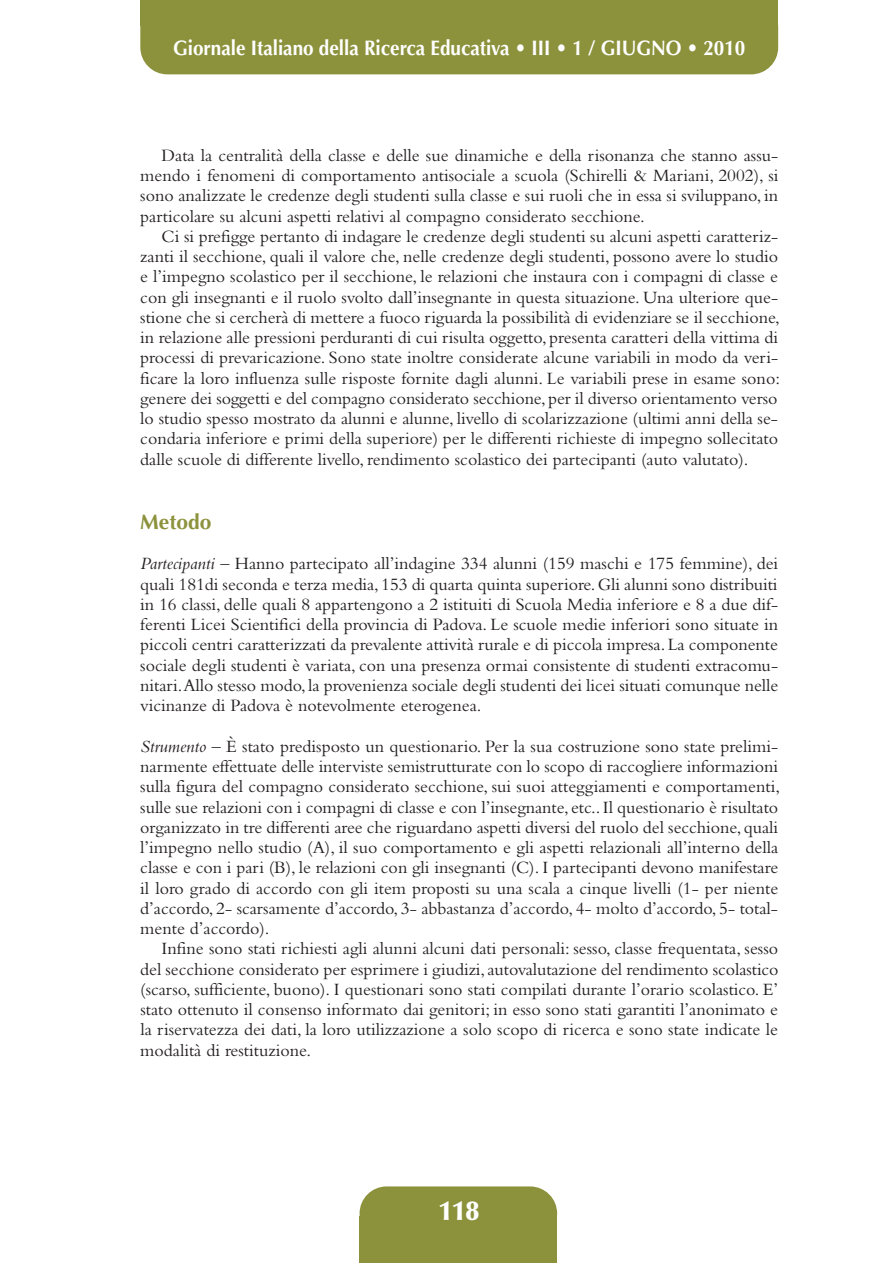
<style>
.page{position:relative;width:893px;height:1263px;background:#fff}
.page>*{position:absolute;margin:0;border:0;box-sizing:border-box;transform-origin:0 0}
.t1{font:900 27px "Optima";color:#fff}
.t2{font:700 21px "Optima";color:#fff;scale:.9 1}
.t3{font:700 21px "Optima";color:#8c923c}
.t4{font:18px/20.2px "Bembo";color:#231f20;text-align:justify}
.s1{font-style:italic}
</style>
<div class="page">
<div style="left:140px;top:1px;width:638px;height:73px;background:#8c923c;border-radius:27px"></div>
<div style="left:140px;top:0;width:638px;height:26px;background:#8c923c"></div>
<div style="left:360px;top:1216px;width:197px;height:47px;background:#8c923c"></div>
<div style="left:360px;top:1186px;width:197px;height:55px;background:#8c923c;border-radius:27px"></div>
<p class="t2" style="left:173px;top:40px;width:637px">Giornale Italiano della Ricerca Educativa • III • 1 / GIUGNO • 2010</p>
<p class="t4" style="left:162px;top:147px;width:618px">Data la centralità della classe e delle sue dinamiche e della risonanza che stanno assu-</p>
<p class="t4" style="left:140px;top:167px;width:640px">mendo i fenomeni di comportamento antisociale a scuola (Schirelli &amp; Mariani, 2002), si</p>
<p class="t4" style="left:140px;top:187px;width:639px">sono analizzate le credenze degli studenti sulla classe e sui ruoli che in essa si sviluppano, in</p>
<p class="t4" style="left:140px;top:208px;width:506px">particolare su alcuni aspetti relativi al compagno considerato secchione.</p>
<p class="t4" style="left:162px;top:228px;width:618px">Ci si prefigge pertanto di indagare le credenze degli studenti su alcuni aspetti caratteriz-</p>
<p class="t4" style="left:140px;top:248px;width:639px">zanti il secchione, quali il valore che, nelle credenze degli studenti, possono avere lo studio</p>
<p class="t4" style="left:140px;top:268px;width:639px">e l’impegno scolastico per il secchione, le relazioni che instaura con i compagni di classe e</p>
<p class="t4" style="left:140px;top:289px;width:639px">con gli insegnanti e il ruolo svolto dall’insegnante in questa situazione. Una ulteriore que-</p>
<p class="t4" style="left:140px;top:309px;width:641px">stione che si cercherà di mettere a fuoco riguarda la possibilità di evidenziare se il secchione,</p>
<p class="t4" style="left:140px;top:329px;width:639px">in relazione alle pressioni perduranti di cui risulta oggetto, presenta caratteri della vittima di</p>
<p class="t4" style="left:140px;top:349px;width:639px">processi di prevaricazione. Sono state inoltre considerate alcune variabili in modo da veri-</p>
<p class="t4" style="left:140px;top:370px;width:641px">ficare la loro influenza sulle risposte fornite dagli alunni. Le variabili prese in esame sono:</p>
<p class="t4" style="left:140px;top:390px;width:639px">genere dei soggetti e del compagno considerato secchione, per il diverso orientamento verso</p>
<p class="t4" style="left:140px;top:410px;width:639px">lo studio spesso mostrato da alunni e alunne, livello di scolarizzazione (ultimi anni della se-</p>
<p class="t4" style="left:140px;top:430px;width:639px">condaria inferiore e primi della superiore) per le differenti richieste di impegno sollecitato</p>
<p class="t4" style="left:140px;top:451px;width:610px">dalle scuole di differente livello, rendimento scolastico dei partecipanti (auto valutato).</p>
<p class="t3" style="left:140px;top:513px;width:73px">Metodo</p>
<p class="t4" style="left:140px;top:555px;width:639px"><span class="s1">Partecipanti –</span> Hanno partecipato all’indagine 334 alunni (159 maschi e 175 femmine), dei quali 181di seconda e terza media, 153 di quarta quinta superiore. Gli alunni sono distribuiti in 16 classi, delle quali 8 appartengono a 2 istituiti di Scuola Media inferiore e 8 a due dif&shy;ferenti Licei Scientifici della provincia di Padova. Le scuole medie inferiori sono situate in piccoli centri caratterizzati da prevalente attività rurale e di piccola impresa. La componente sociale degli studenti è variata, con una presenza ormai consistente di studenti extracomu&shy;nitari.Allo stesso modo, la provenienza sociale degli studenti dei licei situati comunque nelle vicinanze di Padova è notevolmente eterogenea.</p>
<p class="t4" style="left:140px;top:738px;width:639px"><span class="s1">Strumento –</span> È stato predisposto un questionario. Per la sua costruzione sono state prelimi-</p>
<p class="t4" style="left:140px;top:758px;width:639px">narmente effettuate delle interviste semistrutturate con lo scopo di raccogliere informazioni</p>
<p class="t4" style="left:140px;top:778px;width:641px">sulla figura del compagno considerato secchione, sui suoi atteggiamenti e comportamenti,</p>
<p class="t4" style="left:140px;top:798px;width:639px">sulle sue relazioni con i compagni di classe e con l’insegnante, etc.. Il questionario è risultato</p>
<p class="t4" style="left:140px;top:819px;width:639px">organizzato in tre differenti aree che riguardano aspetti diversi del ruolo del secchione, quali</p>
<p class="t4" style="left:140px;top:839px;width:639px">l’impegno nello studio (A), il suo comportamento e gli aspetti relazionali all’interno della</p>
<p class="t4" style="left:140px;top:859px;width:639px">classe e con i pari (B), le relazioni con gli insegnanti (C). I partecipanti devono manifestare</p>
<p class="t4" style="left:140px;top:879px;width:639px">il loro grado di accordo con gli item proposti su una scala a cinque livelli (1- per niente</p>
<p class="t4" style="left:140px;top:900px;width:639px">d’accordo, 2- scarsamente d’accordo, 3- abbastanza d’accordo, 4- molto d’accordo, 5- total-</p>
<p class="t4" style="left:140px;top:920px;width:131px">mente d’accordo).</p>
<p class="t4" style="left:162px;top:940px;width:618px">Infine sono stati richiesti agli alunni alcuni dati personali: sesso, classe frequentata, sesso</p>
<p class="t4" style="left:140px;top:960px;width:640px">del secchione considerato per esprimere i giudizi, autovalutazione del rendimento scolastico</p>
<p class="t4" style="left:140px;top:981px;width:639px">(scarso, sufficiente, buono). I questionari sono stati compilati durante l’orario scolastico. E’</p>
<p class="t4" style="left:140px;top:1001px;width:639px">stato ottenuto il consenso informato dai genitori; in esso sono stati garantiti l’anonimato e</p>
<p class="t4" style="left:140px;top:1021px;width:639px">la riservatezza dei dati, la loro utilizzazione a solo scopo di ricerca e sono state indicate le</p>
<p class="t4" style="left:140px;top:1041px;width:172px">modalità di restituzione.</p>
<p class="t1" style="left:439px;top:1200px;width:42px">118</p>
</div>
